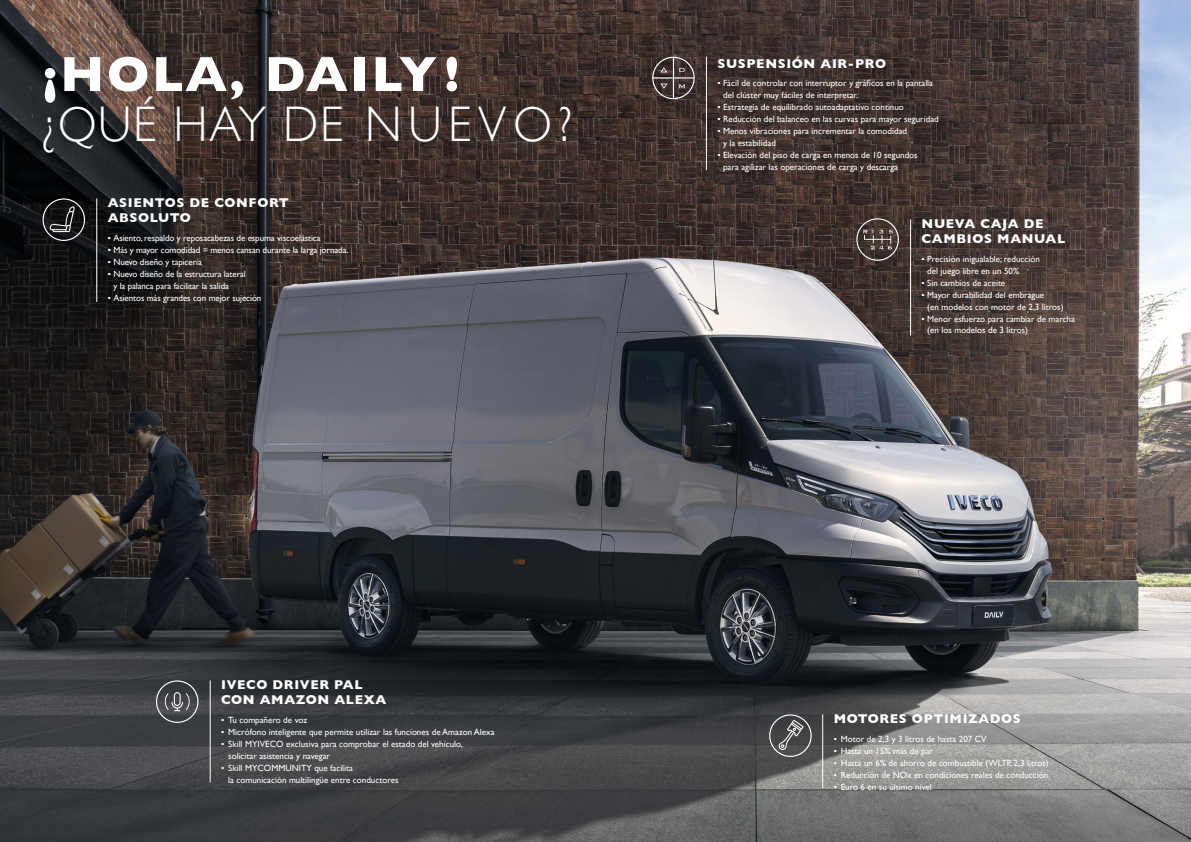
<style>
.page{position:relative;width:1191px;height:842px;background:#fff}
.page>*{position:absolute;margin:0;border:0;box-sizing:border-box;transform-origin:0 0}
.t1{font:300 50px "Gill Sans";letter-spacing:.04em;color:#fff;scale:.95 1}
.t2{font:700 50px "Gill Sans";letter-spacing:.05em;color:#fff}
.t3{font:700 13px/15px "Gill Sans";letter-spacing:.05em;color:#fff}
.t4{font:9px/12px "Gill Sans";color:#fff}
.s1{font-family:"Gill Sans Nova";font-weight:600}
</style>
<div class="page">
<img style="left:0;top:0;width:1191px;height:842px">
<svg style="left:156px;top:680px;width:42px;height:43px;background:#57595c"></svg>
<hr style="left:910px;top:219px;width:1px;height:117px;background:#fff">
<hr style="left:210px;top:680px;width:1px;height:102px;background:#fff">
<svg style="left:856px;top:218px;width:43px;height:43px;background:#594e49"></svg>
<hr style="left:706px;top:57px;width:1px;height:113px;background:#fff">
<svg style="left:652px;top:57px;width:42px;height:42px;background:#5a4f4d"></svg>
<hr style="left:822px;top:714px;width:1px;height:74px;background:#fff">
<svg style="left:769px;top:714px;width:42px;height:43px;background:#5f6061"></svg>
<hr style="left:96px;top:198px;width:1px;height:104px;background:#fff">
<svg style="left:43px;top:198px;width:42px;height:43px;background:#323334"></svg>
<h1 class="t2" style="left:43px;top:34px;width:418px">¡HOLA, DAILY!</h1>
<h1 class="t1" style="left:43px;top:85px;width:559px">¿QUÉ HAY DE NUEVO?</h1>
<h2 class="t3" style="left:108px;top:195px;width:183px">ASIENTOS DE CONFORT<br>ABSOLUTO</h2>
<p class="t4" style="left:108px;top:231px;width:214px"><span class="s1">▪</span> Asiento, respaldo y reposacabezas de espuma viscoelástica</p>
<p class="t4" style="left:108px;top:243px;width:242px"><span class="s1">▪</span> Más y mayor comodidad = menos cansan durante la larga jornada.</p>
<p class="t4" style="left:108px;top:255px;width:96px"><span class="s1">▪</span> Nuevo diseño y tapicería</p>
<p class="t4" style="left:113px;top:267px;width:134px;text-indent:-6px"><span class="s1">▪</span> Nuevo diseño de la estructura lateral y la palanca para facilitar la salida</p>
<p class="t4" style="left:108px;top:291px;width:155px"><span class="s1">▪</span> Asientos más grandes con mejor sujeción</p>
<h2 class="t3" style="left:221px;top:677px;width:167px">IVECO DRIVER PAL<br>CON AMAZON ALEXA</h2>
<p class="t4" style="left:221px;top:713px;width:87px"><span class="s1">▪</span> Tu compañero de voz</p>
<p class="t4" style="left:221px;top:725px;width:275px"><span class="s1">▪</span> Micrófono inteligente que permite utilizar las funciones de Amazon Alexa</p>
<p class="t4" style="left:228px;top:737px;width:236px;text-indent:-7px"><span class="s1">▪</span> Skill MYIVECO exclusiva para comprobar el estado del vehículo, solicitar asistencia y navegar</p>
<p class="t4" style="left:228px;top:761px;width:172px;text-indent:-7px"><span class="s1">▪</span> Skill MYCOMMUNITY que facilita<br>la comunicación multilingüe entre conductores</p>
<h2 class="t3" style="left:717px;top:55px;width:170px">SUSPENSIÓN AIR-PRO</h2>
<p class="t4" style="left:723px;top:77px;width:211px;text-indent:-6px"><span class="s1">▪</span> Fácil de controlar con interruptor y gráficos en la pantalla del clúster muy fáciles de interpretar.</p>
<p class="t4" style="left:717px;top:101px;width:188px"><span class="s1">▪</span> Estrategia de equilibrado autoadaptativo continuo</p>
<p class="t4" style="left:717px;top:113px;width:223px"><span class="s1">▪</span> Reducción del balanceo en las curvas para mayor seguridad</p>
<p class="t4" style="left:723px;top:125px;width:185px;text-indent:-6px"><span class="s1">▪</span> Menos vibraciones para incrementar la comodidad y la estabilidad</p>
<p class="t4" style="left:723px;top:149px;width:196px;text-indent:-6px"><span class="s1">▪</span> Elevación del piso de carga en menos de 10 segundos para agilizar las operaciones de carga y descarga</p>
<h2 class="t3" style="left:921px;top:216px;width:145px">NUEVA CAJA DE<br>CAMBIOS MANUAL</h2>
<p class="t4" style="left:927px;top:252px;width:114px;text-indent:-6px"><span class="s1">▪</span> Precisión inigualable; reducción del juego libre en un 50%</p>
<p class="t4" style="left:921px;top:276px;width:85px"><span class="s1">▪</span> Sin cambios de aceite</p>
<p class="t4" style="left:927px;top:288px;width:138px;text-indent:-6px"><span class="s1">▪</span> Mayor durabilidad del embrague<br>(en modelos con motor de 2,3 litros)</p>
<p class="t4" style="left:927px;top:312px;width:149px;text-indent:-6px"><span class="s1">▪</span> Menor esfuerzo para cambiar de marcha (en los modelos de 3 litros)</p>
<h2 class="t3" style="left:833px;top:711px;width:189px">MOTORES OPTIMIZADOS</h2>
<p class="t4" style="left:833px;top:732px;width:154px"><span class="s1">▪</span> Motor de 2,3 y 3 litros de hasta 207 CV</p>
<p class="t4" style="left:833px;top:744px;width:101px"><span class="s1">▪</span> Hasta un 15% más de par</p>
<p class="t4" style="left:833px;top:756px;width:216px"><span class="s1">▪</span> Hasta un 6% de ahorro de combustible (WLTP, 2,3 litros)</p>
<p class="t4" style="left:833px;top:768px;width:216px"><span class="s1">▪</span> Reducción de NOx en condiciones reales de conducción</p>
<p class="t4" style="left:833px;top:780px;width:100px"><span class="s1">▪</span> Euro 6 en su último nivel</p>
</div>
